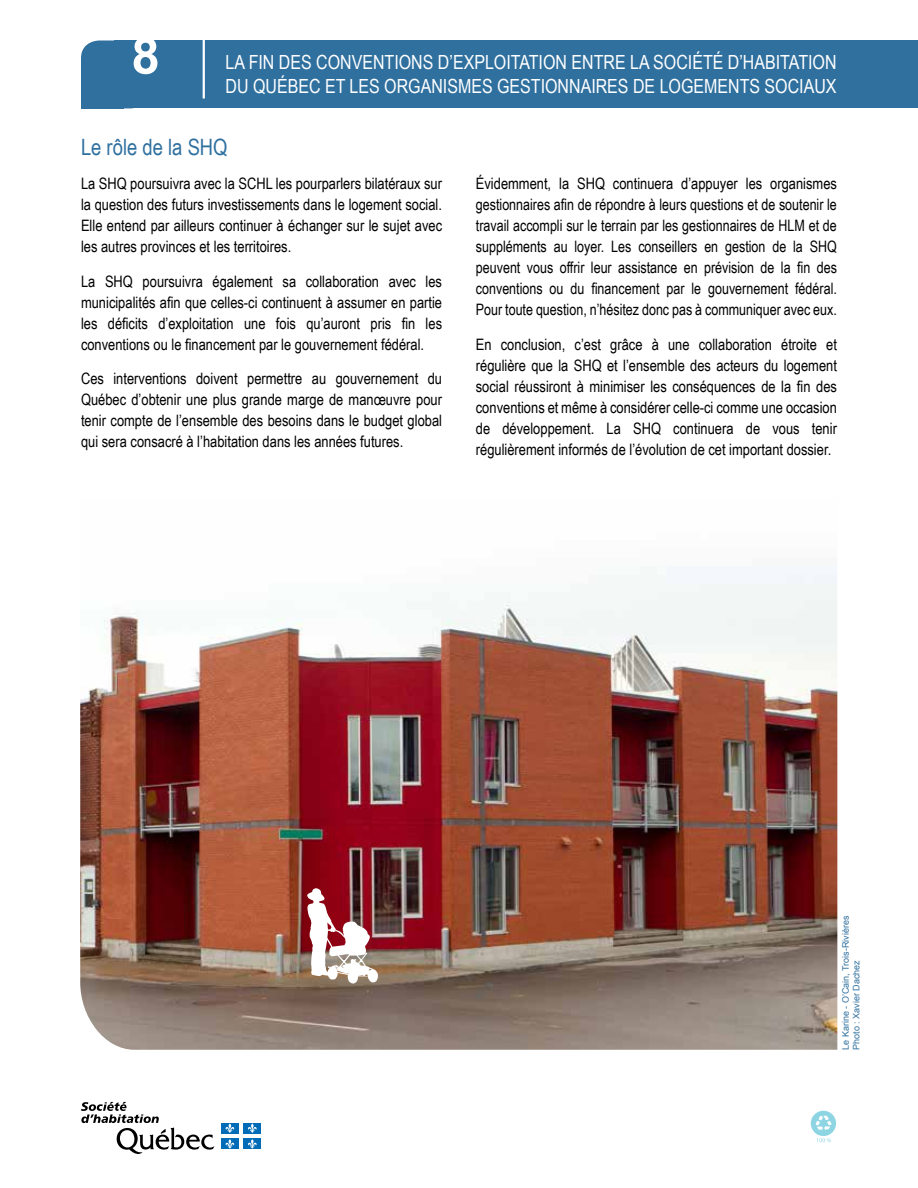
<style>
.page{position:relative;width:918px;height:1188px;background:#fff}
.page>*{position:absolute;margin:0;border:0;box-sizing:border-box;transform-origin:0 0}
.t1{font:700 50.7px "Arial";color:#fff}
.t2{font:22.5px "Arial Narrow";color:#2f709f}
.t3{font:19.5px/24px "Arial Narrow";color:#fff}
.t4{font:15.75px/21px "Arial Narrow";color:#000;text-align:justify}
.t5{font:9px/10.5px "Arial";color:#2f709f}
</style>
<div class="page">
<div style="left:115px;top:40px;width:803px;height:68px;background:#2f709f"></div>
<hr style="left:203px;top:36px;width:2px;height:62px;background:#fff">
<div style="left:81px;top:40px;width:68px;height:68px;background:#2f709f;border-radius:18px"></div>
<div style="left:81px;top:82px;width:43px;height:26px;background:#2f709f"></div>
<svg style="left:81px;top:1102px;width:133px;height:52px"></svg>
<div style="left:221px;top:1123px;width:18px;height:10px;background:#006bb6"></div>
<svg style="left:225px;top:1123px;width:10px;height:10px"></svg>
<div style="left:244px;top:1123px;width:17px;height:10px;background:#006bb6"></div>
<svg style="left:248px;top:1123px;width:9px;height:10px"></svg>
<div style="left:221px;top:1139px;width:18px;height:10px;background:#006bb6"></div>
<svg style="left:225px;top:1139px;width:10px;height:10px"></svg>
<div style="left:244px;top:1139px;width:17px;height:10px;background:#006bb6"></div>
<svg style="left:248px;top:1139px;width:9px;height:10px"></svg>
<div style="left:811px;top:1111px;width:25px;height:25px;background:#8ed5e4;border-radius:50%"></div>
<svg style="left:813px;top:1115px;width:19px;height:27px"></svg>
<img style="left:80px;top:566px;width:757px;height:484px">
<img style="left:307px;top:888px;width:72px;height:96px">
<h1 class="t1" style="left:132px;top:22px;width:30px">8</h1>
<p class="t3" style="left:226px;top:49px;width:613px">La fin des conventions d’exploitation entre la Société d’habitation du Québec et les organismes gestionnaires de logements sociaux</p>
<h2 class="t2" style="left:81px;top:130px;width:148px">Le rôle de la SHQ</h2>
<p class="t4" style="left:81px;top:173px;width:363px">La SHQ poursuivra avec la SCH L les pourparlers bilatéraux sur la question des futurs investissements dans le logement social.<br>Elle entend par ailleurs continuer à échanger sur le sujet avec les autres provinces et les territoires.</p>
<p class="t4" style="left:81px;top:270px;width:363px">La SHQ poursuivra également sa collaboration avec les municipalités afin que celles-ci continuent à assumer en partie les déficits d’exploitation une fois qu’auront pris fin les conventions ou le financement par le gouvernement fédéral.</p>
<p class="t4" style="left:81px;top:368px;width:363px">Ces interventions doivent permettre au gouvernement du Québec d’obtenir une plus grande marge de manœuvre pour tenir compte de l’ensemble des besoins dans le budget global qui sera consacré à l’habitation dans les années futures.</p>
<p class="t4" style="left:476px;top:173px;width:363px">Évidemment, la SHQ continuera d’appuyer les organismes gestionnaires afin de répondre à leurs questions et de soutenir le travail accompli sur le terrain par les gestionnaires de HLM et de suppléments au loyer. Les conseillers en gestion de la SHQ peuvent vous offrir leur assistance en prévision de la fin des conventions ou du financement par le gouvernement fédéral.<br>Pour toute question, n’hésitez donc pas à communiquer avec eux.</p>
<p class="t4" style="left:476px;top:333px;width:363px">En conclusion, c’est grâce à une collaboration étroite et régulière que la SHQ et l’ensemble des acteurs du logement social réussiront à minimiser les conséquences de la fin des conventions et même à considérer celle-ci comme une occasion de développement. La SHQ continuera de vous tenir régulièrement informés de l’évolution de cet important dossier.</p>
<p class="t5" style="left:841px;top:1050px;width:136px;rotate:-90deg">Le Karine - O’Cain, Trois-Rivières<br>Photo : Xavier Dachez</p>
</div>
